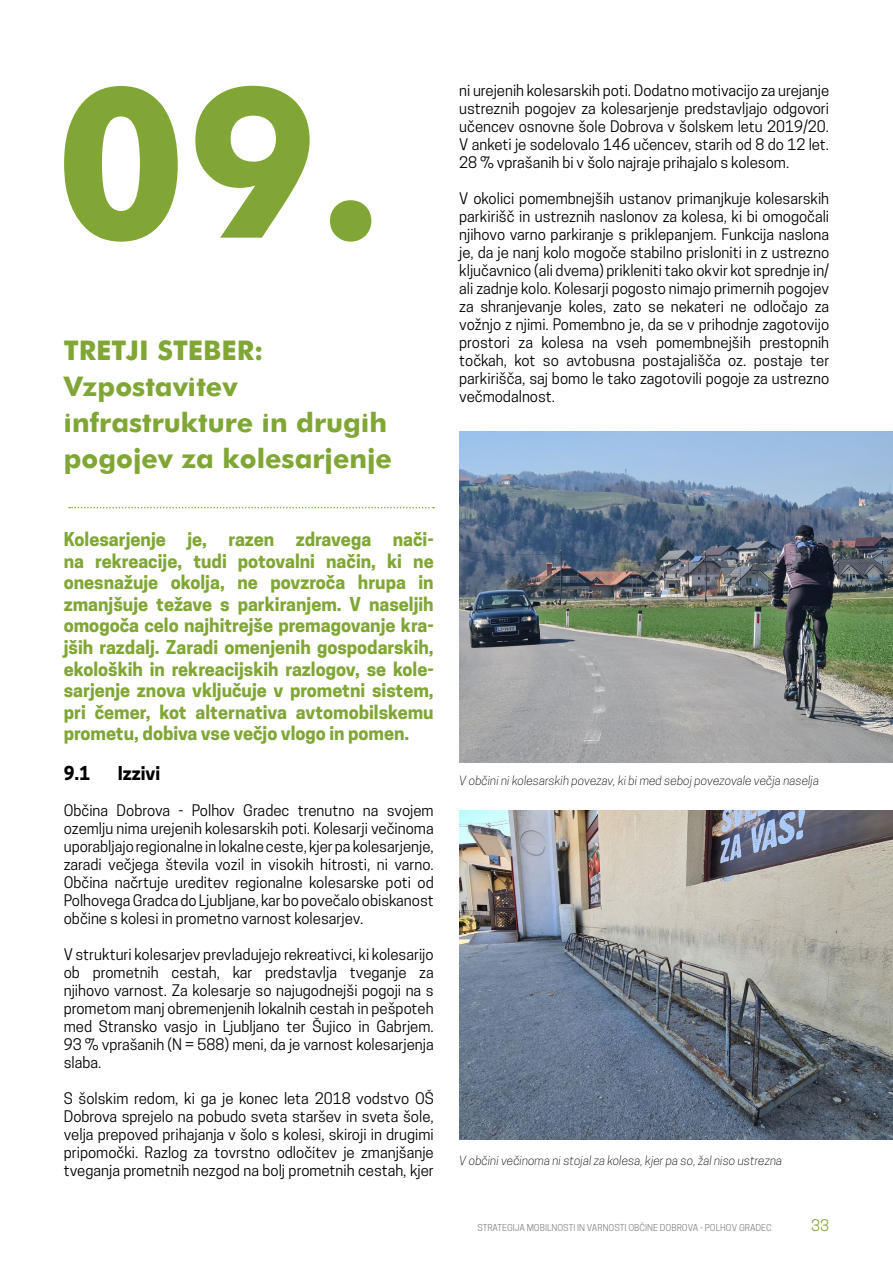
<style>
.page{position:relative;width:893px;height:1263px;background:#fff}
.page>*{position:absolute;margin:0;border:0;box-sizing:border-box;transform-origin:0 0}
.t1{font:700 210px "Futura";color:#81a635}
.t2{font:700 27px/36px "Futura";color:#80a635}
.t3{font:700 18px/21.6px "Cooper Hewitt";color:#80a635;text-align:justify}
.t4{font:700 18px "Cooper Hewitt";color:#000}
.t5{font:15px/18px "Cooper Hewitt";color:#000;text-align:justify}
.t6{font:15px "Cooper Hewitt";color:#85a739}
.t7{font:italic 300 12px "Cooper Hewitt";color:#000}
.t8{font:9px "Cooper Hewitt";color:#878787}
</style>
<div class="page">
<svg style="left:69px;top:507px;width:365px;height:1px"></svg>
<img style="left:459px;top:810px;width:434px;height:330px">
<img style="left:459px;top:432px;width:434px;height:330px">
<h1 class="t1" style="left:55px;top:9px;width:330px">09.</h1>
<h2 class="t2" style="left:64px;top:331px;width:330px">TRETJI STEBER:<br>Vzpostavitev infrastrukture in drugih pogojev za kolesarjenje</h2>
<p class="t3" style="left:64px;top:528px;width:371px">Kolesarjenje je, razen zdravega nači&shy;na rekreacije, tudi potovalni način, ki ne onesnažuje okolja, ne povzroča hrupa in zmanjšuje težave s parkiranjem. V naseljih omogoča celo najhitrejše premagovanje kra&shy;jših razdalj. Zaradi omenjenih gospodarskih, ekoloških in rekreacijskih razlogov, se kole&shy;sarjenje znova vključuje v prometni sistem, pri čemer, kot alternativa avtomobilskemu prometu, dobiva vse večjo vlogo in pomen.</p>
<p class="t4" style="left:64px;top:762px;width:28px">9.1</p>
<p class="t4" style="left:118px;top:762px;width:44px">Izzivi</p>
<p class="t5" style="left:64px;top:801px;width:371px">Občina Dobrova - Polhov Gradec trenutno na svojem ozemlju nima urejenih kolesarskih poti. Kolesarji večinoma uporabljajo regionalne in lokalne ceste, kjer pa kolesarjenje, zaradi večjega števila vozil in visokih hitrosti, ni varno.<br>Občina načrtuje ureditev regionalne kolesarske poti od Polhovega Gradca do Ljubljane, kar bo povečalo obiskanost občine s kolesi in prometno varnost kolesarjev.</p>
<p class="t5" style="left:64px;top:945px;width:371px">V strukturi kolesarjev prevladujejo rekreativci, ki kolesarijo ob prometnih cestah, kar predstavlja tveganje za njihovo varnost. Za kolesarje so najugodnejši pogoji na s prometom manj obremenjenih lokalnih cestah in pešpoteh med Stransko vasjo in Ljubljano ter Šujico in Gabrjem.<br>93 % vprašanih (N = 588) meni, da je varnost kolesarjenja slaba.</p>
<p class="t5" style="left:64px;top:1089px;width:372px">S šolskim redom, ki ga je konec leta 2018 vodstvo OŠ Dobrova sprejelo na pobudo sveta staršev in sveta šole, velja prepoved prihajanja v šolo s kolesi, skiroji in drugimi pripomočki. Razlog za tovrstno odločitev je zmanjšanje tveganja prometnih nezgod na bolj prometnih cestah, kjer</p>
<p class="t5" style="left:459px;top:82px;width:371px">ni urejenih kolesarskih poti. Dodatno motivacijo za urejanje ustreznih pogojev za kolesarjenje predstavljajo odgovori učencev osnovne šole Dobrova v šolskem letu 2019/20.<br>V anketi je sodelovalo 146 učencev, starih od 8 do 12 let.<br>28 % vprašanih bi v šolo najraje prihajalo s kolesom.</p>
<p class="t5" style="left:459px;top:190px;width:372px">V okolici pomembnejših ustanov primanjkuje kolesarskih parkirišč in ustreznih naslonov za kolesa, ki bi omogočali njihovo varno parkiranje s priklepanjem. Funkcija naslona je, da je nanj kolo mogoče stabilno prisloniti in z ustrezno ključavnico (ali dvema) prikleniti tako okvir kot sprednje in/ ali zadnje kolo. Kolesarji pogosto nimajo primernih pogojev za shranjevanje koles, zato se nekateri ne odločajo za vožnjo z njimi. Pomembno je, da se v prihodnje zagotovijo prostori za kolesa na vseh pomembnejših prestopnih točkah, kot so avtobusna postajališča oz. postaje ter parkirišča, saj bomo le tako zagotovili pogoje za ustrezno večmodalnost.</p>
<p class="t7" style="left:459px;top:774px;width:361px">V občini ni kolesarskih povezav, ki bi med seboj povezovale večja naselja</p>
<p class="t7" style="left:459px;top:1153px;width:324px">V občini večinoma ni stojal za kolesa, kjer pa so, žal niso ustrezna</p>
<p class="t8" style="left:477px;top:1222px;width:296px">STRATEGIJA MOBILNOSTI IN VARNOSTI OBČINE DOBROVA - POLHOV GRADEC</p>
<p class="t6" style="left:811px;top:1217px;width:19px">33</p>
</div>
